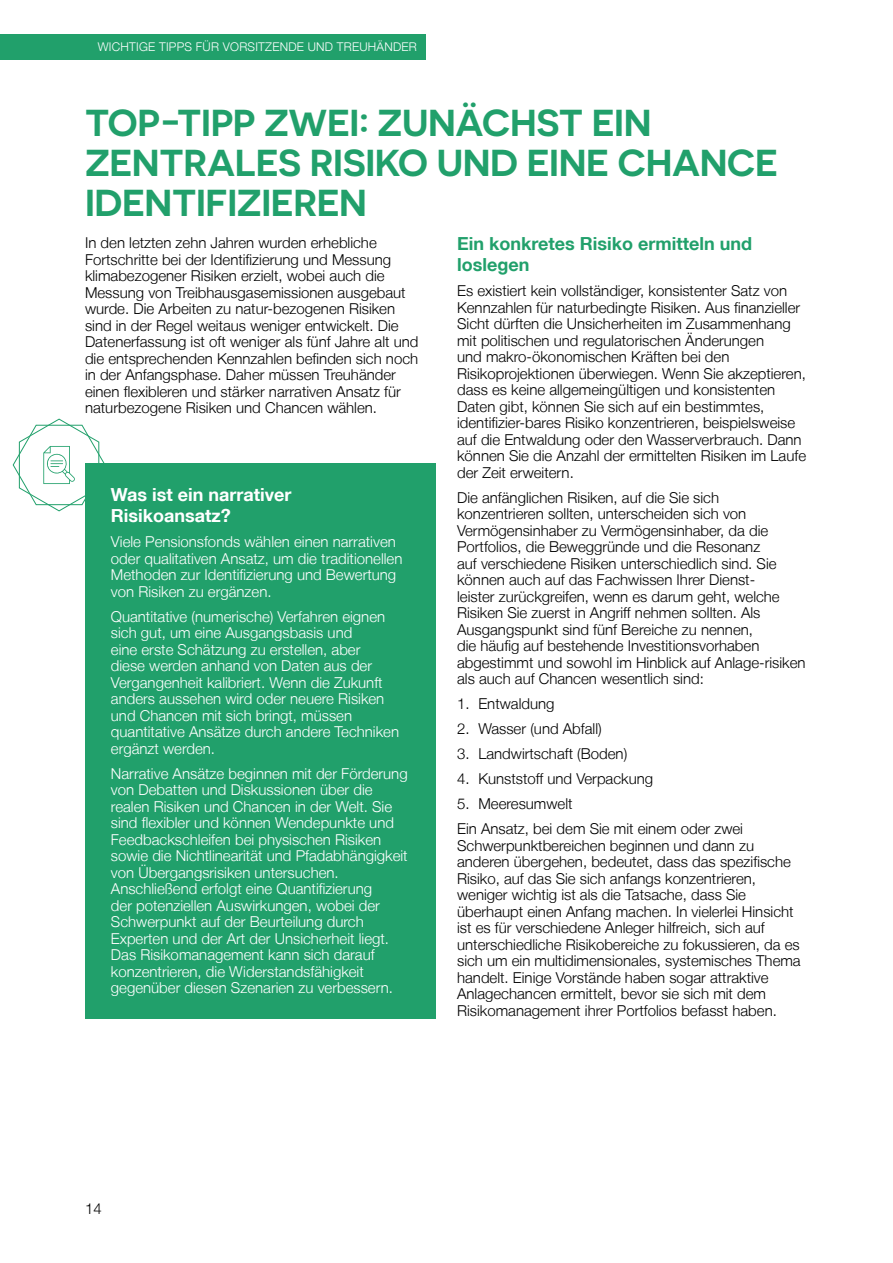
<style>
.page{position:relative;width:893px;height:1263px;background:#fff}
.page>*{position:absolute;margin:0;border:0;box-sizing:border-box;transform-origin:0 0}
.t1{font:600 37.5px/39.8px "Novecentosanswide";letter-spacing:-.01em;color:#21a06b}
.t2{font:700 18px/21px "Helvetica Neue LT";color:#21a06b}
.t3{font:700 18px/21px "Helvetica Neue LT";color:#fff}
.t4{font:300 15px/16.5px "Helvetica Neue LT";color:#000}
.t5{font:300 15px/16.5px "Helvetica Neue LT";color:#fff}
.t6{font:300 12px "Helvetica Neue LT";letter-spacing:.02em;color:#fff}
</style>
<div class="page">
<div style="left:0;top:34px;width:425px;height:26px;background:#21a06b"></div>
<svg style="left:13px;top:419px;width:92px;height:92px"></svg>
<div style="left:85px;top:463px;width:351px;height:555px;background:#21a06b"></div>
<p class="t6" style="left:98px;top:39px;width:321px">WICHTIGE TIPPS FÜR VORSITZENDE UND TREUHÄNDER</p>
<h1 class="t1" style="left:85px;top:103px;width:694px">TOP-TIPP ZWEI: ZUNÄCHST EIN<br>ZENTRALES RISIKO UND EINE CHANCE<br>IDENTIFIZIEREN</h1>
<p class="t4" style="left:85px;top:234px;width:335px">In den letzten zehn Jahren wurden erhebliche Fortschritte bei der Identifizierung und Messung klimabezogener Risiken erzielt, wobei auch die Messung von Treibhausgasemissionen ausgebaut wurde. Die Arbeiten zu natur-bezogenen Risiken sind in der Regel weitaus weniger entwickelt. Die Datenerfassung ist oft weniger als fünf Jahre alt und die entsprechenden Kennzahlen befinden sich noch in der Anfangsphase. Daher müssen Treuhänder einen flexibleren und stärker narrativen Ansatz für naturbezogene Risiken und Chancen wählen.</p>
<p class="t2" style="left:457px;top:233px;width:296px">Ein konkretes Risiko ermitteln und loslegen</p>
<p class="t4" style="left:457px;top:282px;width:350px">Es existiert kein vollständiger, konsistenter Satz von Kennzahlen für naturbedingte Risiken. Aus finanzieller Sicht dürften die Unsicherheiten im Zusammenhang mit politischen und regulatorischen Änderungen<br>und makro-ökonomischen Kräften bei den Risikoprojektionen überwiegen. Wenn Sie akzeptieren, dass es keine allgemeingültigen und konsistenten Daten gibt, können Sie sich auf ein bestimmtes, identifizier-bares Risiko konzentrieren, beispielsweise auf die Entwaldung oder den Wasserverbrauch. Dann können Sie die Anzahl der ermittelten Risiken im Laufe der Zeit erweitern.</p>
<p class="t4" style="left:457px;top:489px;width:350px">Die anfänglichen Risiken, auf die Sie sich konzentrieren sollten, unterscheiden sich von Vermögensinhaber zu Vermögensinhaber, da die Portfolios, die Beweggründe und die Resonanz<br>auf verschiedene Risiken unterschiedlich sind. Sie können auch auf das Fachwissen Ihrer Dienst-<br>leister zurückgreifen, wenn es darum geht, welche Risiken Sie zuerst in Angriff nehmen sollten. Als Ausgangspunkt sind fünf Bereiche zu nennen,<br>die häufig auf bestehende Investitionsvorhaben abgestimmt und sowohl im Hinblick auf Anlage-risiken als auch auf Chancen wesentlich sind:</p>
<p class="t4" style="left:457px;top:695px;width:99px">1. Entwaldung</p>
<p class="t4" style="left:457px;top:720px;width:146px">2. Wasser (und Abfall)</p>
<p class="t4" style="left:457px;top:745px;width:172px">3. Landwirtschaft (Boden)</p>
<p class="t4" style="left:457px;top:770px;width:198px">4. Kunststoff und Verpackung</p>
<p class="t4" style="left:457px;top:791px;width:287px;line-height:25px">5. Meeresumwelt<br>Ein Ansatz, bei dem Sie mit einem oder zwei</p>
<p class="t4" style="left:457px;top:837px;width:345px">Schwerpunktbereichen beginnen und dann zu anderen übergehen, bedeutet, dass das spezifische Risiko, auf das Sie sich anfangs konzentrieren, weniger wichtig ist als die Tatsache, dass Sie überhaupt einen Anfang machen. In vielerlei Hinsicht ist es für verschiedene Anleger hilfreich, sich auf unterschiedliche Risikobereiche zu fokussieren, da es sich um ein multidimensionales, systemisches Thema handelt. Einige Vorstände haben sogar attraktive Anlagechancen ermittelt, bevor sie sich mit dem Risikomanagement ihrer Portfolios befasst haben.</p>
<p class="t3" style="left:111px;top:484px;width:182px">Was ist ein narrativer<br>Risikoansatz?</p>
<p class="t5" style="left:111px;top:533px;width:293px">Viele Pensionsfonds wählen einen narrativen oder qualitativen Ansatz, um die traditionellen Methoden zur Identifizierung und Bewertung von Risiken zu ergänzen.</p>
<p class="t5" style="left:111px;top:608px;width:290px">Quantitative (numerische) Verfahren eignen sich gut, um eine Ausgangsbasis und<br>eine erste Schätzung zu erstellen, aber<br>diese werden anhand von Daten aus der Vergangenheit kalibriert. Wenn die Zukunft anders aussehen wird oder neuere Risiken und Chancen mit sich bringt, müssen quantitative Ansätze durch andere Techniken ergänzt werden.</p>
<p class="t5" style="left:111px;top:765px;width:298px">Narrative Ansätze beginnen mit der Förderung von Debatten und Diskussionen über die realen Risiken und Chancen in der Welt. Sie sind flexibler und können Wendepunkte und Feedbackschleifen bei physischen Risiken sowie die Nichtlinearität und Pfadabhängigkeit von Übergangsrisiken untersuchen.<br>Anschließend erfolgt eine Quantifizierung<br>der potenziellen Auswirkungen, wobei der Schwerpunkt auf der Beurteilung durch Experten und der Art der Unsicherheit liegt.<br>Das Risikomanagement kann sich darauf konzentrieren, die Widerstandsfähigkeit gegenüber diesen Szenarien zu verbessern.</p>
<p class="t4" style="left:85px;top:1200px;width:18px">14</p>
</div>
